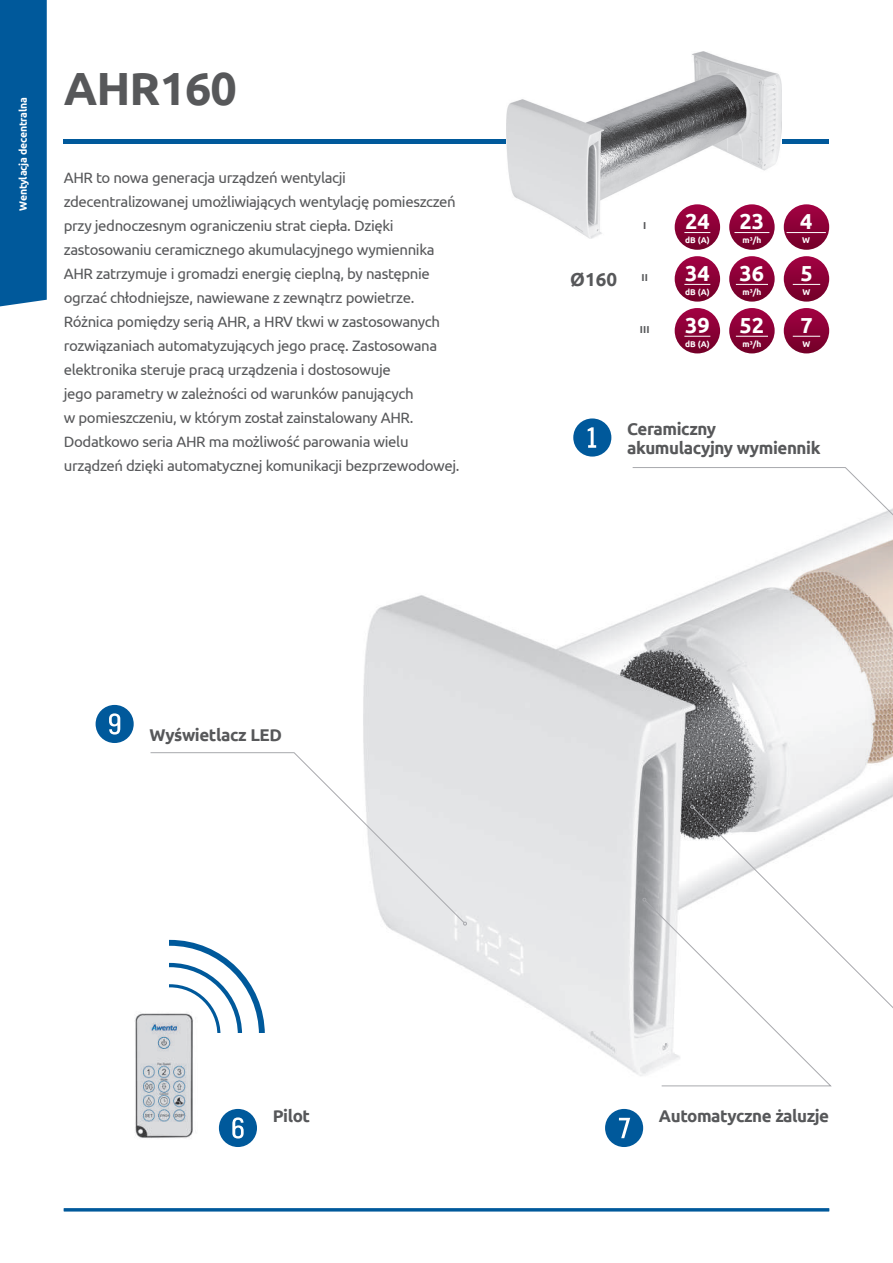
<style>
.page{position:relative;width:893px;height:1263px;background:#fff}
.page>*{position:absolute;margin:0;border:0;box-sizing:border-box;transform-origin:0 0}
.t1{font:51px "Fyra Numeric Circle Closed";color:#00599b}
.t2{font:700 46.5px "Ubuntu";letter-spacing:-.02em;color:#57585a}
.t3{font:700 21.75px "Ubuntu";color:#fff}
.t4{font:700 18.75px "Ubuntu";color:#57585a}
.t5{font:700 16.95px/18.9px "Ubuntu";letter-spacing:-.025em;color:#57585a}
.t6{font:15px/24px "Ubuntu";letter-spacing:-.025em;color:#57585a}
.t7{font:700 10.5px "Ubuntu";letter-spacing:-.025em;color:#fff}
.t8{font:700 10.05px "Ubuntu";color:#57585a}
.t9{font:700 8.4px "Ubuntu";color:#fff}
</style>
<div class="page">
<div style="left:0;top:0;width:47px;height:307px;background:#00599b"></div>
<img style="left:169px;top:209px;width:724px;height:867px">
<hr style="left:64px;top:1208px;width:765px;height:3px;background:#00599b">
<hr style="left:64px;top:139px;width:765px;height:4px;background:#00599b">
<img style="left:135px;top:1006px;width:73px;height:133px">
<svg style="left:170px;top:940px;width:95px;height:92px"></svg>
<svg style="left:632px;top:467px;width:261px;height:98px"></svg>
<svg style="left:642px;top:805px;width:251px;height:282px"></svg>
<img style="left:507px;top:51px;width:275px;height:188px">
<svg style="left:729px;top:204px;width:46px;height:46px;background:#8f093d"></svg>
<hr style="left:734px;top:232px;width:35px;height:1px;background:#fff">
<svg style="left:784px;top:204px;width:45px;height:46px;background:#8e053a"></svg>
<hr style="left:786px;top:232px;width:40px;height:1px;background:#fff">
<svg style="left:675px;top:204px;width:45px;height:46px;background:#8e053a"></svg>
<svg style="left:684px;top:232px;width:26px;height:1px"></svg>
<svg style="left:729px;top:256px;width:46px;height:46px;background:#8e093c"></svg>
<svg style="left:729px;top:308px;width:46px;height:45px;background:#8d073b"></svg>
<hr style="left:736px;top:284px;width:32px;height:1px;background:#fff">
<hr style="left:736px;top:336px;width:32px;height:1px;background:#fff">
<svg style="left:784px;top:256px;width:45px;height:46px;background:#8c0639"></svg>
<div style="left:784px;top:308px;width:45px;height:45px;background:linear-gradient(to bottom,#a40546,#720028);border-radius:23px"></div>
<svg style="left:793px;top:284px;width:27px;height:1px"></svg>
<svg style="left:793px;top:336px;width:27px;height:1px"></svg>
<svg style="left:675px;top:256px;width:45px;height:46px;background:#8c0639"></svg>
<div style="left:675px;top:308px;width:45px;height:45px;background:linear-gradient(to bottom,#a40546,#720027);border-radius:23px"></div>
<svg style="left:684px;top:284px;width:26px;height:1px"></svg>
<svg style="left:684px;top:336px;width:26px;height:1px"></svg>
<svg style="left:150px;top:752px;width:315px;height:172px"></svg>
<svg style="left:463px;top:922px;width:4px;height:3px"></svg>
<p class="t7" style="left:17px;top:211px;width:114px;rotate:-90deg">Wentylacja decentralna</p>
<h2 class="t2" style="left:64px;top:60px;width:175px">AHR160</h2>
<p class="t6" style="left:64px;top:165px;width:397px">AHR to nowa generacja urządzeń wentylacji zdecentralizowanej umożliwiających wentylację pomieszczeń przy jednoczesnym ograniczeniu strat ciepła. Dzięki zastosowaniu ceramicznego akumulacyjnego wymiennika AHR zatrzymuje i gromadzi energię cieplną, by następnie ogrzać chłodniejsze, nawiewane z zewnątrz powietrze.<br>Różnica pomiędzy serią AHR, a HRV tkwi w zastosowanych rozwiązaniach automatyzujących jego pracę. Zastosowana elektronika steruje pracą urządzenia i dostosowuje<br>jego parametry w zależności od warunków panujących<br>w pomieszczeniu, w którym został zainstalowany AHR.<br>Dodatkowo seria AHR ma możliwość parowania wielu urządzeń dzięki automatycznej komunikacji bezprzewodowej.</p>
<h1 class="t1" style="left:94px;top:695px;width:44px">9</h1>
<p class="t5" style="left:149px;top:726px;width:134px">Wyświetlacz LED</p>
<p class="t4" style="left:570px;top:268px;width:48px">Ø160</p>
<p class="t8" style="left:643px;top:220px;width:5px">I</p>
<h3 class="t3" style="left:740px;top:208px;width:26px">23</h3>
<p class="t9" style="left:742px;top:235px;width:20px">m³/h</p>
<h3 class="t3" style="left:685px;top:208px;width:26px">24</h3>
<p class="t9" style="left:685px;top:235px;width:26px">dB (A)</p>
<p class="t8" style="left:642px;top:272px;width:8px">II</p>
<p class="t8" style="left:640px;top:323px;width:11px">III</p>
<h3 class="t3" style="left:685px;top:260px;width:26px">34</h3>
<p class="t9" style="left:685px;top:287px;width:26px">dB (A)</p>
<h3 class="t3" style="left:685px;top:312px;width:26px">39</h3>
<p class="t9" style="left:685px;top:339px;width:26px">dB (A)</p>
<h3 class="t3" style="left:740px;top:260px;width:26px">36</h3>
<p class="t9" style="left:742px;top:287px;width:20px">m³/h</p>
<h3 class="t3" style="left:740px;top:312px;width:26px">52</h3>
<p class="t9" style="left:742px;top:339px;width:20px">m³/h</p>
<h3 class="t3" style="left:800px;top:208px;width:14px">4</h3>
<p class="t9" style="left:802px;top:235px;width:9px">W</p>
<h3 class="t3" style="left:800px;top:260px;width:14px">5</h3>
<p class="t9" style="left:802px;top:287px;width:9px">W</p>
<h3 class="t3" style="left:800px;top:312px;width:14px">7</h3>
<p class="t9" style="left:802px;top:339px;width:9px">W</p>
<h1 class="t1" style="left:571px;top:408px;width:44px">1</h1>
<p class="t5" style="left:627px;top:419px;width:195px">Ceramiczny akumulacyjny wymiennik</p>
<h1 class="t1" style="left:217px;top:1099px;width:44px">6</h1>
<p class="t5" style="left:273px;top:1106px;width:39px">Pilot</p>
<h1 class="t1" style="left:603px;top:1099px;width:44px">7</h1>
<p class="t5" style="left:659px;top:1106px;width:172px">Automatyczne żaluzje</p>
</div>
